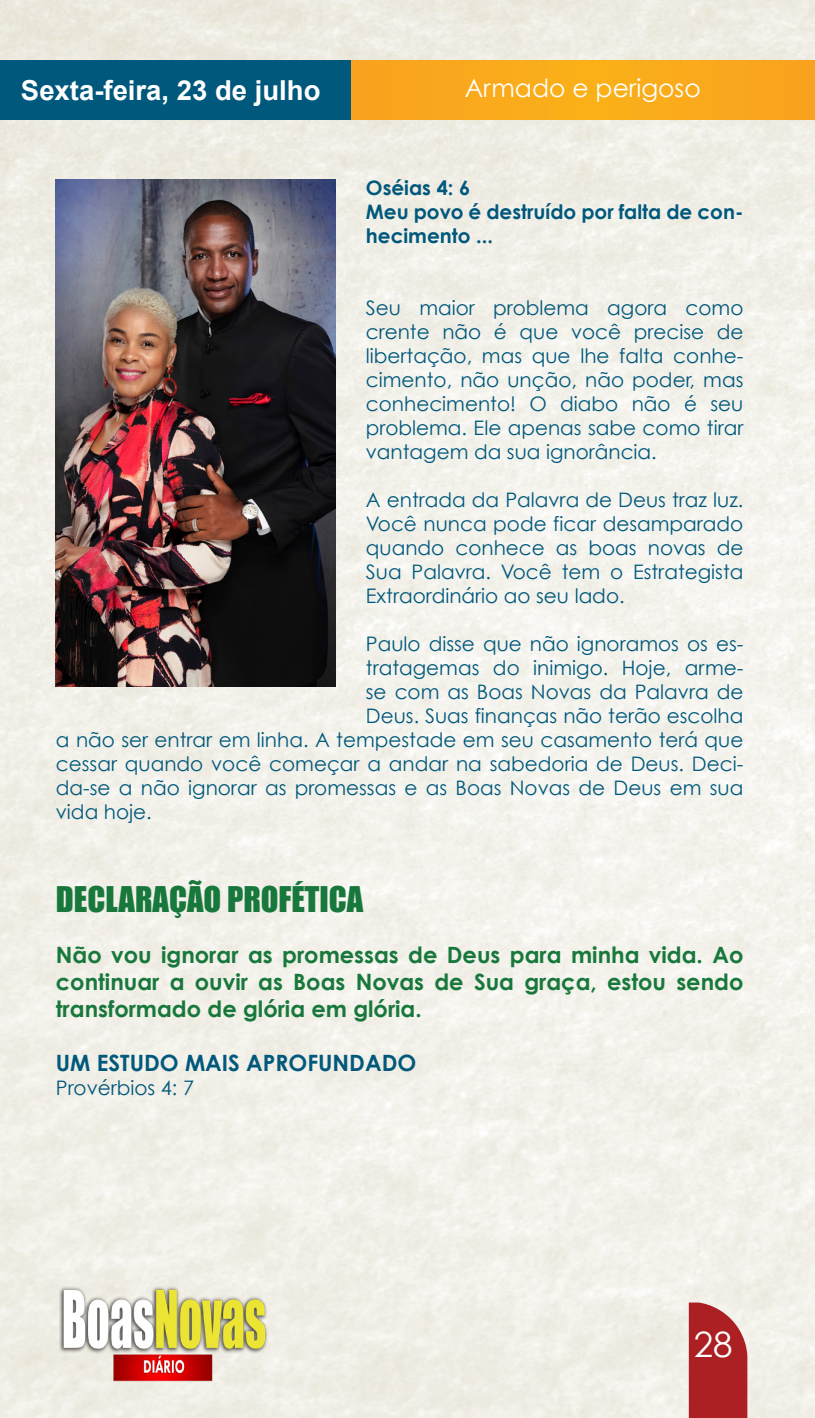
<style>
.page{position:relative;width:815px;height:1418px;background:#fff}
.page>*{position:absolute;margin:0;border:0;box-sizing:border-box;transform-origin:0 0}
.t1{font:35px "Century Gothic";color:#fff}
.t2{font:32.5px "Impact";color:#18783c}
.t3{font:700 27.5px "Arial";color:#fff}
.t4{font:25px "Century Gothic";color:#fff}
.t5{font:700 22.5px/27px "Century Gothic";color:#18783c;text-align:justify}
.t6{font:700 22.5px "Century Gothic";color:#00587c}
.t7{font:20px/24px "Century Gothic";color:#00587c;text-align:justify}
.t8{font:700 20px/24px "Century Gothic";color:#00587c}
</style>
<div class="page">
<img style="left:0;top:0;width:815px;height:1417px">
<div style="left:168px;top:60px;width:647px;height:60px;background:#f9a91c"></div>
<div style="left:0;top:60px;width:351px;height:60px;background:#00587c"></div>
<div style="left:689px;top:1302px;width:58px;height:115px;background:#ac1f22"></div>
<img style="left:55px;top:1285px;width:216px;height:96px">
<img style="left:56px;top:179px;width:280px;height:508px">
<p class="t3" style="left:21px;top:72px;width:301px">Sexta-feira, 23 de julho</p>
<p class="t4" style="left:465px;top:73px;width:237px">Armado e perigoso</p>
<p class="t8" style="left:366px;top:175px;width:106px">Oséias 4: 6</p>
<p class="t8" style="left:366px;top:199px;width:379px">Meu povo é destruído por falta de con&shy;hecimento ...</p>
<p class="t7" style="left:366px;top:295px;width:379px">Seu maior problema agora como crente não é que você precise de libertação, mas que lhe falta conhe&shy;cimento, não unção, não poder, mas conhecimento! O diabo não é seu problema. Ele apenas sabe como tirar vantagem da sua ignorância.</p>
<p class="t7" style="left:366px;top:487px;width:379px">A entrada da Palavra de Deus traz luz.<br>Você nunca pode ficar desamparado quando conhece as boas novas de Sua Palavra. Você tem o Estrategista Extraordinário ao seu lado.</p>
<p class="t7" style="left:366px;top:631px;width:379px">Paulo disse que não ignoramos os es-</p>
<p class="t7" style="left:366px;top:655px;width:379px">tratagemas do inimigo. Hoje, arme-</p>
<p class="t7" style="left:366px;top:679px;width:379px">se com as Boas Novas da Palavra de</p>
<p class="t7" style="left:366px;top:703px;width:379px">Deus. Suas finanças não terão escolha</p>
<p class="t7" style="left:56px;top:727px;width:689px">a não ser entrar em linha. A tempestade em seu casamento terá que</p>
<p class="t7" style="left:56px;top:751px;width:689px">cessar quando você começar a andar na sabedoria de Deus. Deci-</p>
<p class="t7" style="left:56px;top:775px;width:689px">da-se a não ignorar as promessas e as Boas Novas de Deus em sua</p>
<p class="t7" style="left:56px;top:799px;width:97px">vida hoje.</p>
<p class="t2" style="left:56px;top:873px;width:309px">DECLARAÇÃO PROFÉTICA</p>
<p class="t5" style="left:56px;top:940px;width:689px">Não vou ignorar as promessas de Deus para minha vida. Ao continuar a ouvir as Boas Novas de Sua graça, estou sendo transformado de glória em glória.</p>
<p class="t6" style="left:56px;top:1048px;width:362px">UM ESTUDO MAIS APROFUNDADO</p>
<p class="t7" style="left:56px;top:1075px;width:140px">Provérbios 4: 7</p>
<h1 class="t1" style="left:694px;top:1322px;width:40px">28</h1>
</div>
